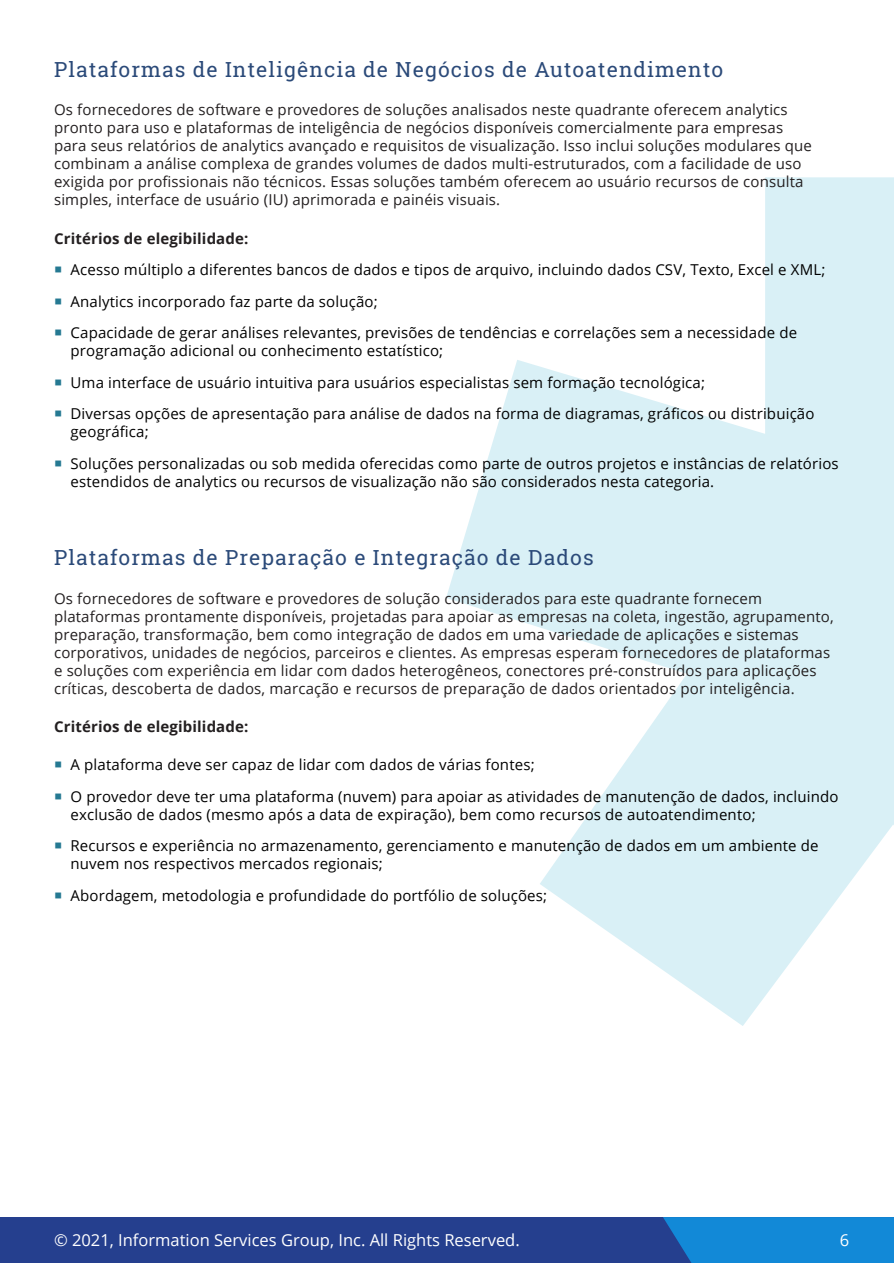
<style>
.page{position:relative;width:894px;height:1263px;background:#fff}
.page>*{position:absolute;margin:0;border:0;box-sizing:border-box;transform-origin:0 0}
.Body_Copy{font:21px "Roboto Slab";letter-spacing:.05em;color:#2b4a79}
.t1{font:16.5px "Open Sans";color:#fff}
.Body_Copy-2{font:15px/18px "Open Sans";letter-spacing:.01em;color:#231f20}
.t2{font:15px/18px "Open Sans";letter-spacing:.01em;color:#000}
.Body_Copy-3{font:700 15px "Open Sans";letter-spacing:.01em;color:#231f20}
</style>
<div class="page">
<div style="left:0;top:1217px;width:893px;height:46px;background:#253f8e"></div>
<div style="left:663px;top:1217px;width:230px;height:46px;background:#1289d7"></div>
<svg style="left:446px;top:177px;width:447px;height:849px;fill:#d9f0f6"></svg>
<p class="Body_Copy" style="left:54px;top:55px;width:670px">Plataformas de Inteligência de Negócios de Autoatendimento</p>
<p class="Body_Copy-2" style="left:54px;top:100px;width:759px">Os fornecedores de software e provedores de soluções analisados neste quadrante oferecem analytics pronto para uso e plataformas de inteligência de negócios disponíveis comercialmente para empresas para seus relatórios de analytics avançado e requisitos de visualização. Isso inclui soluções modulares que combinam a análise complexa de grandes volumes de dados multi-estruturados, com a facilidade de uso exigida por profissionais não técnicos. Essas soluções também oferecem ao usuário recursos de consulta simples, interface de usuário (IU) aprimorada e painéis visuais.</p>
<p class="Body_Copy-3" style="left:54px;top:227px;width:196px">Critérios de elegibilidade:</p>
<p class="t2" style="left:70px;top:260px;width:756px">Acesso múltiplo a diferentes bancos de dados e tipos de arquivo, incluindo dados CSV, Texto, Excel e XML;</p>
<p class="t2" style="left:70px;top:292px;width:308px">Analytics incorporado faz parte da solução;</p>
<p class="t2" style="left:70px;top:323px;width:727px">Capacidade de gerar análises relevantes, previsões de tendências e correlações sem a necessidade de programação adicional ou conhecimento estatístico;</p>
<p class="t2" style="left:70px;top:373px;width:635px">Uma interface de usuário intuitiva para usuários especialistas sem formação tecnológica;</p>
<p class="t2" style="left:70px;top:404px;width:745px">Diversas opções de apresentação para análise de dados na forma de diagramas, gráficos ou distribuição geográfica;</p>
<p class="t2" style="left:70px;top:454px;width:769px">Soluções personalizadas ou sob medida oferecidas como parte de outros projetos e instâncias de relatórios estendidos de analytics ou recursos de visualização não são considerados nesta categoria.</p>
<p class="Body_Copy" style="left:54px;top:543px;width:541px">Plataformas de Preparação e Integração de Dados</p>
<p class="Body_Copy-2" style="left:54px;top:589px;width:781px">Os fornecedores de software e provedores de solução considerados para este quadrante fornecem plataformas prontamente disponíveis, projetadas para apoiar as empresas na coleta, ingestão, agrupamento, preparação, transformação, bem como integração de dados em uma variedade de aplicações e sistemas corporativos, unidades de negócios, parceiros e clientes. As empresas esperam fornecedores de plataformas e soluções com experiência em lidar com dados heterogêneos, conectores pré-construídos para aplicações críticas, descoberta de dados, marcação e recursos de preparação de dados orientados por inteligência.</p>
<p class="Body_Copy-3" style="left:54px;top:716px;width:196px">Critérios de elegibilidade:</p>
<p class="t2" style="left:70px;top:755px;width:465px">A plataforma deve ser capaz de lidar com dados de várias fontes;</p>
<p class="t2" style="left:70px;top:787px;width:769px">O provedor deve ter uma plataforma (nuvem) para apoiar as atividades de manutenção de dados, incluindo exclusão de dados (mesmo após a data de expiração), bem como recursos de autoatendimento;</p>
<p class="t2" style="left:70px;top:836px;width:749px">Recursos e experiência no armazenamento, gerenciamento e manutenção de dados em um ambiente de nuvem nos respectivos mercados regionais;</p>
<p class="t2" style="left:70px;top:886px;width:478px">Abordagem, metodologia e profundidade do portfólio de soluções;</p>
<p class="t1" style="left:54px;top:1229px;width:467px">© 2021, Information Services Group, Inc. All Rights Reserved.</p>
<p class="t1" style="left:839px;top:1229px;width:11px">6</p>
</div>
